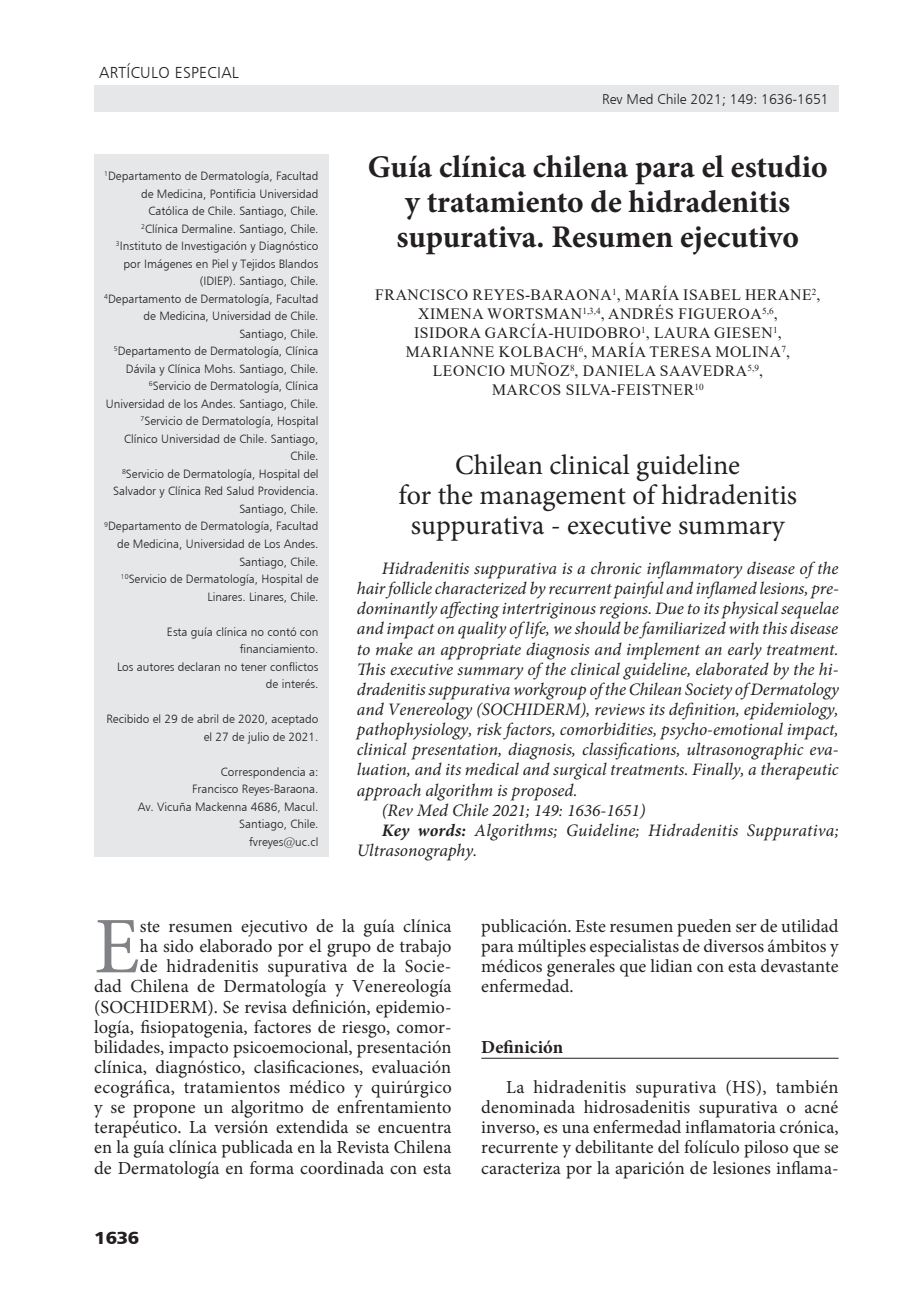
<style>
.page{position:relative;width:918px;height:1315px;background:#fff}
.page>*{position:absolute;margin:0;border:0;box-sizing:border-box;transform-origin:0 0}
.t1{font:80.33px "Minion Pro";color:#808285}
.t2{font:700 31.5px/35px "Minion Pro";color:#231f20;text-align:center}
.t3{font:28px/29.8px "Minion Pro";color:#231f20;text-align:center}
.t4{font:18.38px/20.1px "Minion Pro";color:#231f20;text-align:justify}
.t5{font:700 18.38px "Minion Pro";color:#231f20}
.t6{font:italic 17.5px "Minion Pro";color:#231f20}
.t7{font:17.5px "Humanist 777 BT Black B";color:#231f20;scale:1.1 1}
.t8{font:15.75px/18.9px "Times New Roman";letter-spacing:.035em;color:#231f20;text-align:center}
.t9{font:15.75px "Humanist 777 BT Light B";letter-spacing:.02em;color:#231f20}
.t10{font:14px "Humanist 777 BT Light B";color:#231f20}
.t11{font:11.9px/17.5px "Humanist 777 BT Light B";color:#231f20;text-align:right}
.s1{font-weight:700}
</style>
<div class="page">
<div style="left:94px;top:85px;width:744px;height:26px;background:#e6e7e9"></div>
<div style="left:94px;top:154px;width:234px;height:702px;background:#e6e7e9"></div>
<hr style="left:481px;top:1057px;width:357px;height:1px;background:#231f20">
<h3 class="t9" style="left:99px;top:63px;width:141px">ARTÍCULO ESPECIAL</h3>
<p class="t11" style="left:104px;top:167px;width:216px"><sup>1</sup>Departamento de Dermatología, Facultad de Medicina, Pontificia Universidad Católica de Chile. Santiago, Chile.<br><sup>2</sup>Clínica Dermaline. Santiago, Chile.<br><sup>3</sup>Instituto de Investigación y Diagnóstico por Imágenes en Piel y Tejidos Blandos (IDIEP). Santiago, Chile.<br><sup>4</sup>Departamento de Dermatología, Facultad de Medicina, Universidad de Chile.<br>Santiago, Chile.<br><sup>5</sup>Departamento de Dermatología, Clínica Dávila y Clínica Mohs. Santiago, Chile.<br><sup>6</sup>Servicio de Dermatología, Clínica Universidad de los Andes. Santiago, Chile.<br><sup>7</sup>Servicio de Dermatología, Hospital Clínico Universidad de Chile. Santiago, Chile.<br><sup>8</sup>Servicio de Dermatología, Hospital del Salvador y Clínica Red Salud Providencia.<br>Santiago, Chile.<br><sup>9</sup>Departamento de Dermatología, Facultad de Medicina, Universidad de Los Andes.<br>Santiago, Chile.<br><sup>10</sup>Servicio de Dermatología, Hospital de Linares. Linares, Chile.</p>
<p class="t11" style="left:117px;top:622px;width:203px">Esta guía clínica no contó con financiamiento.<br>Los autores declaran no tener conflictos de interés.</p>
<p class="t11" style="left:107px;top:710px;width:213px">Recibido el 29 de abril de 2020, aceptado el 27 de julio de 2021.</p>
<p class="t11" style="left:138px;top:762px;width:182px">Correspondencia a:<br>Francisco Reyes-Baraona.<br>Av. Vicuña Mackenna 4686, Macul.<br>Santiago, Chile.<br>fvreyes@uc.cl</p>
<p class="t10" style="left:602px;top:90px;width:228px">Rev Med Chile 2021; 149: 1636-1651</p>
<h2 class="t2" style="left:368px;top:149px;width:461px">Guía clínica chilena para el estudio y tratamiento de hidradenitis supurativa. Resumen ejecutivo</h2>
<p class="t8" style="left:375px;top:285px;width:447px">FRANCISCO REYES-BARAONA<sup>1</sup>, MARÍA ISABEL HERANE<sup>2</sup>, XIMENA WORTSMAN<sup>1,3,4</sup>, ANDRÉS FIGUEROA<sup>5,6</sup>,<br>ISIDORA GARCÍA-HUIDOBRO<sup>1</sup>, LAURA GIESEN<sup>1</sup>, MARIANNE KOLBACH<sup>6</sup>, MARÍA TERESA MOLINA<sup>7</sup>, LEONCIO MUÑOZ<sup>8</sup>, DANIELA SAAVEDRA<sup>5,9</sup>,<br>MARCOS SILVA-FEISTNER<sup>10</sup></p>
<h3 class="t3" style="left:398px;top:450px;width:400px">Chilean clinical guideline<br>for the management of hidradenitis suppurativa - executive summary</h3>
<h3 class="t6" style="left:382px;top:556px;width:458px">Hidradenitis suppurativa is a chronic inflammatory disease of the</h3>
<h3 class="t6" style="left:357px;top:577px;width:483px">hair follicle characterized by recurrent painful and inflamed lesions, pre-</h3>
<h3 class="t6" style="left:357px;top:597px;width:483px">dominantly affecting intertriginous regions. Due to its physical sequelae</h3>
<h3 class="t6" style="left:357px;top:617px;width:483px">and impact on quality of life, we should be familiarized with this disease</h3>
<h3 class="t6" style="left:357px;top:637px;width:483px">to make an appropriate diagnosis and implement an early treatment.</h3>
<h3 class="t6" style="left:357px;top:657px;width:483px">This executive summary of the clinical guideline, elaborated by the hi-</h3>
<h3 class="t6" style="left:357px;top:677px;width:483px">dradenitis suppurativa workgroup of the Chilean Society of Dermatology</h3>
<h3 class="t6" style="left:357px;top:697px;width:483px">and Venereology (SOCHIDERM), reviews its definition, epidemiology,</h3>
<h3 class="t6" style="left:357px;top:717px;width:483px">pathophysiology, risk factors, comorbidities, psycho-emotional impact,</h3>
<h3 class="t6" style="left:357px;top:738px;width:483px">clinical presentation, diagnosis, classifications, ultrasonographic eva-</h3>
<h3 class="t6" style="left:357px;top:758px;width:483px">luation, and its medical and surgical treatments. Finally, a therapeutic</h3>
<h3 class="t6" style="left:357px;top:778px;width:222px">approach algorithm is proposed.</h3>
<h3 class="t6" style="left:382px;top:798px;width:265px">(Rev Med Chile 2021; 149: 1636-1651)</h3>
<h3 class="t6" style="left:382px;top:818px;width:459px"><span class="s1">Key words:</span> Algorithms; Guideline; Hidradenitis Suppurativa;</h3>
<h3 class="t6" style="left:357px;top:838px;width:122px">Ultrasonography.</h3>
<p class="t4" style="left:94px;top:916px;width:359px;text-align:right">ste resumen ejecutivo de la guía clínica<br>ha sido elaborado por el grupo de trabajo<br>de hidradenitis supurativa de la Socie-<br>dad Chilena de Dermatología y Venereología (SOCHIDERM). Se revisa definición, epidemio&shy;logía, fisiopatogenia, factores de riesgo, comor&shy;bilidades, impacto psicoemocional, presentación clínica, diagnóstico, clasificaciones, evaluación ecográfica, tratamientos médico y quirúrgico y se propone un algoritmo de enfrentamiento terapéutico. La versión extendida se encuentra en la guía clínica publicada en la Revista Chilena de Dermatología en forma coordinada con esta</p>
<h3 class="t4" style="left:481px;top:916px;width:359px">publicación. Este resumen pueden ser de utilidad para múltiples especialistas de diversos ámbitos y médicos generales que lidian con esta devastante enfermedad.</h3>
<h1 class="t1" style="left:94px;top:893px;width:47px">E</h1>
<h3 class="t5" style="left:481px;top:1034px;width:83px">Definición</h3>
<p class="t4" style="left:481px;top:1077px;width:359px;text-indent:25px">La hidradenitis supurativa (HS), también denominada hidrosadenitis supurativa o acné inverso, es una enfermedad inflamatoria crónica, recurrente y debilitante del folículo piloso que se caracteriza por la aparición de lesiones inflama-</p>
<h3 class="t7" style="left:94px;top:1226px;width:43px">1636</h3>
</div>
